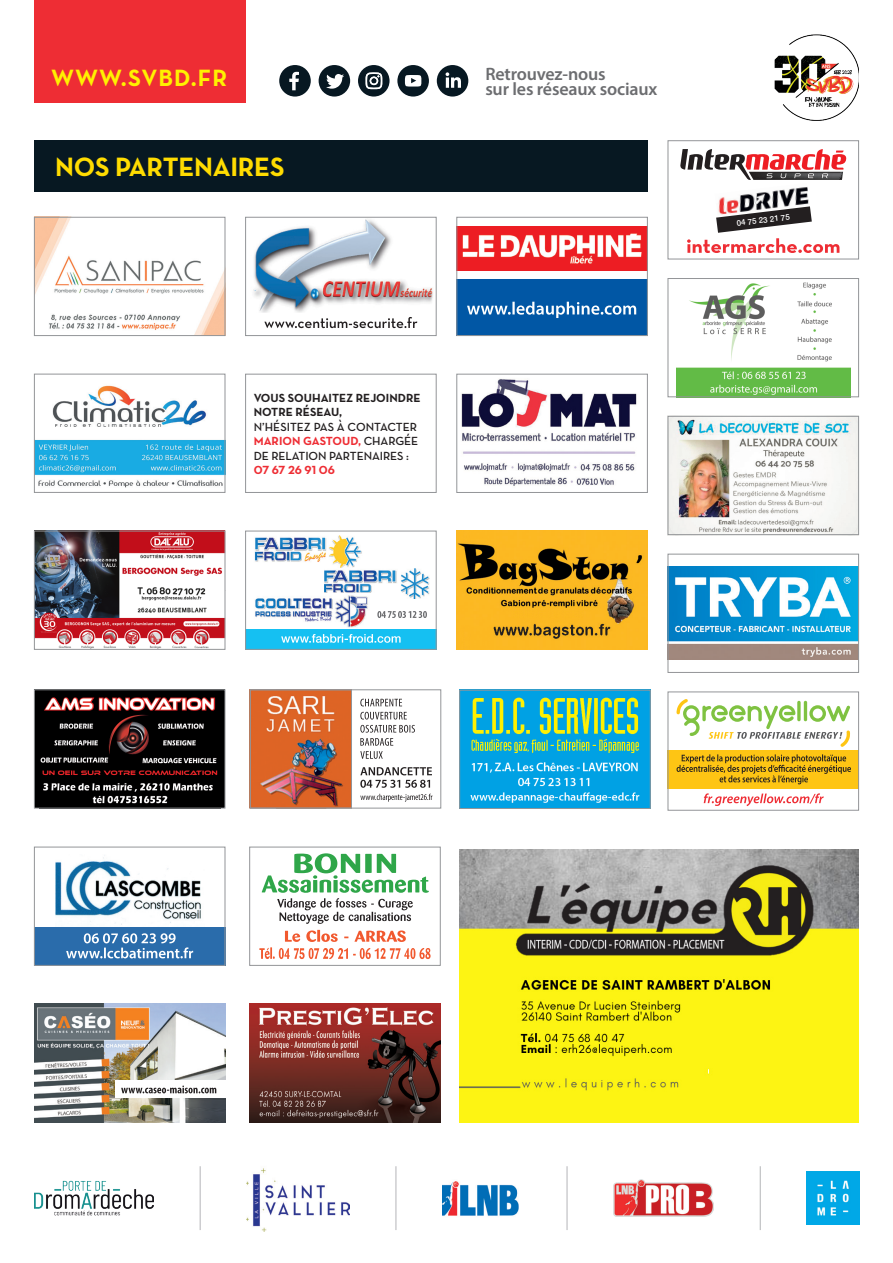
<style>
.page{position:relative;width:893px;height:1263px;background:#fff}
.page>*{position:absolute;margin:0;border:0;box-sizing:border-box;transform-origin:0 0}
.t1{font:700 27px "Neutraface Text";letter-spacing:-.01em;color:#ffdc01}
.t2{font:700 24px "Neutraface Text";letter-spacing:.045em;color:#fff101}
.t3{font:600 18px "Myriad Pro";letter-spacing:-.01em;color:#6c6d70}
.t4{font:600 12px/14.4px "Neutraface Text";letter-spacing:-.01em;color:#231f20}
.t5{font:700 12px "Neutraface Text";color:#231f20}
.t6{font:700 12px "Neutraface Text";letter-spacing:-.01em;color:#ee2d34}
.t7{font:500 7.95px "Helvetica Neue";color:#fff}
.s1{font-weight:700;color:#ee2d34}
</style>
<div class="page">
<img style="left:676px;top:282px;width:174px;height:113px">
<div style="left:668px;top:278px;width:191px;height:119px;border:1px solid #939598"></div>
<img style="left:55px;top:855px;width:146px;height:70px">
<div style="left:34px;top:927px;width:191px;height:39px;background:#2a6cab"></div>
<svg style="left:66px;top:933px;width:127px;height:25px"></svg>
<div style="left:34px;top:847px;width:191px;height:119px;border:1px solid #939598"></div>
<div style="left:249px;top:847px;width:192px;height:119px;border:1px solid #939598"></div>
<svg style="left:259px;top:930px;width:172px;height:29px"></svg>
<svg style="left:262px;top:853px;width:167px;height:71px"></svg>
<div style="left:34px;top:0;width:211px;height:102px;background:#ee2d34"></div>
<div style="left:279px;top:65px;width:32px;height:32px;background:#071822;border-radius:50%"></div>
<svg style="left:289px;top:72px;width:10px;height:18px"></svg>
<div style="left:319px;top:65px;width:31px;height:32px;background:#071822;border-radius:50%"></div>
<svg style="left:326px;top:74px;width:18px;height:15px"></svg>
<div style="left:358px;top:65px;width:32px;height:32px;background:#071822;border-radius:50%"></div>
<svg style="left:365px;top:72px;width:17px;height:17px"></svg>
<div style="left:437px;top:65px;width:31px;height:32px;background:#071822;border-radius:50%"></div>
<svg style="left:446px;top:72px;width:15px;height:16px"></svg>
<div style="left:397px;top:65px;width:32px;height:32px;background:#071822;border-radius:50%"></div>
<svg style="left:405px;top:75px;width:17px;height:12px"></svg>
<img style="left:253px;top:219px;width:180px;height:104px">
<div style="left:245px;top:217px;width:192px;height:119px;border:1px solid #939598"></div>
<svg style="left:264px;top:317px;width:153px;height:11px"></svg>
<img style="left:36px;top:219px;width:187px;height:115px">
<div style="left:34px;top:217px;width:191px;height:119px;border:1px solid #939598"></div>
<img style="left:36px;top:533px;width:187px;height:115px">
<div style="left:34px;top:531px;width:191px;height:119px;border:1px solid #939598"></div>
<img style="left:456px;top:531px;width:192px;height:119px">
<div style="left:245px;top:629px;width:192px;height:21px;background:#15c0f2"></div>
<svg style="left:281px;top:634px;width:120px;height:9px"></svg>
<div style="left:245px;top:531px;width:192px;height:119px;border:1px solid #939598"></div>
<img style="left:254px;top:535px;width:108px;height:33px">
<img style="left:324px;top:568px;width:106px;height:31px">
<img style="left:255px;top:594px;width:121px;height:34px">
<svg style="left:377px;top:611px;width:50px;height:7px"></svg>
<div style="left:34px;top:140px;width:614px;height:51px;background:#071822"></div>
<img style="left:670px;top:567px;width:187px;height:93px">
<div style="left:668px;top:554px;width:191px;height:119px;border:1px solid #939598"></div>
<div style="left:668px;top:750px;width:191px;height:39px;background:#fec514"></div>
<svg style="left:676px;top:754px;width:175px;height:30px"></svg>
<div style="left:668px;top:691px;width:191px;height:120px;border:1px solid #939598"></div>
<svg style="left:676px;top:699px;width:174px;height:48px"></svg>
<svg style="left:704px;top:793px;width:120px;height:13px"></svg>
<img style="left:249px;top:1003px;width:192px;height:120px">
<img style="left:34px;top:1003px;width:191px;height:120px">
<div style="left:115px;top:1081px;width:110px;height:17px;background:#fff"></div>
<svg style="left:121px;top:1085px;width:95px;height:8px"></svg>
<div style="left:668px;top:140px;width:191px;height:119px;border:1px solid #939598"></div>
<svg style="left:680px;top:149px;width:166px;height:104px"></svg>
<img style="left:459px;top:849px;width:399px;height:274px">
<img style="left:461px;top:379px;width:176px;height:107px">
<div style="left:456px;top:374px;width:192px;height:119px;border:1px solid #939598"></div>
<img style="left:36px;top:385px;width:187px;height:103px">
<div style="left:34px;top:374px;width:191px;height:119px;border:1px solid #939598"></div>
<div style="left:245px;top:374px;width:192px;height:119px;border:1px solid #939598"></div>
<img style="left:461px;top:692px;width:188px;height:115px">
<div style="left:459px;top:690px;width:192px;height:119px;border:1px solid #939598"></div>
<img style="left:252px;top:691px;width:98px;height:115px">
<svg style="left:360px;top:699px;width:42px;height:7px"></svg>
<svg style="left:360px;top:712px;width:47px;height:7px"></svg>
<svg style="left:360px;top:725px;width:55px;height:34px"></svg>
<svg style="left:360px;top:767px;width:72px;height:21px"></svg>
<svg style="left:360px;top:794px;width:72px;height:8px"></svg>
<div style="left:250px;top:689px;width:191px;height:119px;border:1px solid #939598"></div>
<img style="left:774px;top:34px;width:85px;height:87px">
<img style="left:670px;top:418px;width:187px;height:115px">
<div style="left:668px;top:416px;width:191px;height:119px;border:1px solid #939598"></div>
<div style="left:34px;top:690px;width:191px;height:118px;background:#000"></div>
<img style="left:40px;top:697px;width:178px;height:107px">
<div style="left:34px;top:689px;width:191px;height:119px;border:1px solid #939598"></div>
<div style="left:456px;top:279px;width:192px;height:57px;background:#0157a5"></div>
<svg style="left:467px;top:302px;width:169px;height:16px"></svg>
<img style="left:458px;top:227px;width:188px;height:43px">
<div style="left:456px;top:217px;width:192px;height:119px;border:1px solid #939598"></div>
<img style="left:807px;top:1172px;width:52px;height:52px">
<hr style="left:760px;top:1166px;width:1px;height:64px;background:#bcbdc0">
<hr style="left:566px;top:1166px;width:2px;height:64px;background:#bcbdc0">
<hr style="left:395px;top:1166px;width:1px;height:64px;background:#bcbdc0">
<hr style="left:200px;top:1166px;width:1px;height:64px;background:#bcbdc0">
<img style="left:247px;top:1168px;width:102px;height:63px">
<img style="left:442px;top:1181px;width:77px;height:35px">
<img style="left:613px;top:1179px;width:100px;height:38px">
<img style="left:34px;top:1180px;width:120px;height:36px">
<p class="t2" style="left:51px;top:62px;width:178px">WWW.SVBD.FR</p>
<p class="t1" style="left:55px;top:150px;width:231px">NOS PARTENAIRES</p>
<p class="t3" style="left:485px;top:63px;width:122px">Retrouvez-nous</p>
<p class="t3" style="left:485px;top:78px;width:174px">sur les réseaux sociaux</p>
<p class="t5" style="left:254px;top:390px;width:168px">VOUS SOUHAITEZ REJOINDRE</p>
<p class="t5" style="left:254px;top:405px;width:90px">NOTRE RÉSEAU,</p>
<p class="t4" style="left:254px;top:419px;width:166px">N’HÉSITEZ PAS À CONTACTER<br><span class="s1">MARION GASTOUD,</span> CHARGÉE</p>
<p class="t4" style="left:254px;top:448px;width:157px">DE RELATION PARTENAIRES :</p>
<p class="t6" style="left:254px;top:462px;width:83px">07 67 26 91 06</p>
<p class="t7" style="left:736px;top:218px;width:55px;rotate:-7deg">04 75 23 21 75</p>
</div>
